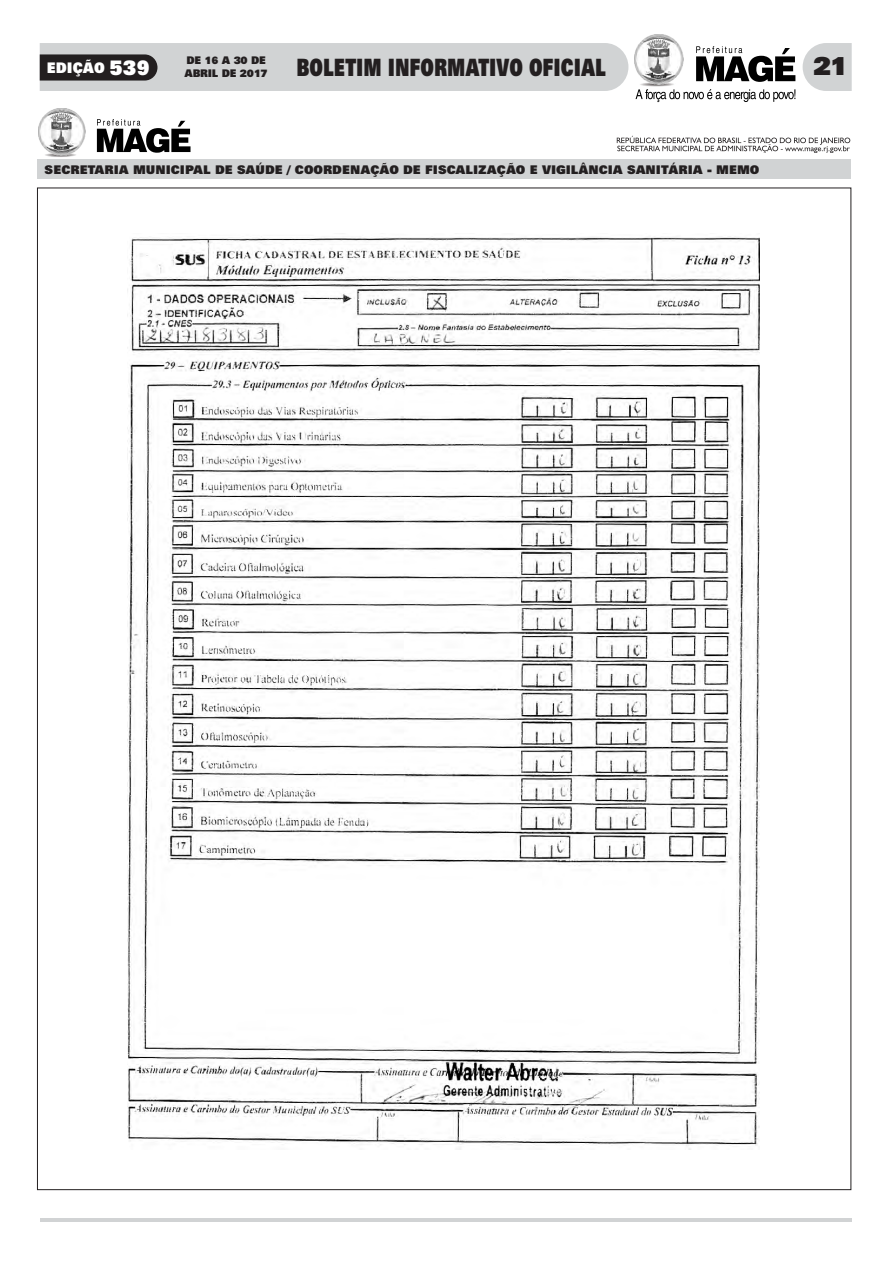
<style>
.page{position:relative;width:893px;height:1263px;background:#fff}
.page>*{position:absolute;margin:0;border:0;box-sizing:border-box;transform-origin:0 0}
.t1{font:900 25.65px "Zurich BT";color:#231f20}
.t2{font:900 24px "Zurich BT";color:#231f20;scale:.71 1}
.t3{font:900 14.7px "Zurich BT";color:#fff;scale:.92 1}
.t4{font:900 12px "Zurich BT";color:#231f20}
.t5{font:900 10.5px "Zurich BT";letter-spacing:-.02em;color:#231f20;scale:.96 1}
.s1{font-size:20.7px}
</style>
<div class="page">
<svg style="left:803px;top:43px;width:49px;height:48px;background:#d5d7d8"></svg>
<img style="left:642px;top:85px;width:30px;height:2px">
<svg style="left:635px;top:89px;width:160px;height:13px"></svg>
<svg style="left:696px;top:46px;width:99px;height:36px"></svg>
<img style="left:634px;top:35px;width:50px;height:50px">
<hr style="left:40px;top:1218px;width:812px;height:4px;background:#d1d3d4">
<img style="left:45px;top:155px;width:31px;height:2px">
<svg style="left:97px;top:119px;width:93px;height:34px"></svg>
<img style="left:38px;top:108px;width:47px;height:47px">
<div style="left:37px;top:159px;width:814px;height:20px;background:#d1d3d4"></div>
<svg style="left:617px;top:136px;width:233px;height:17px"></svg>
<img style="left:127px;top:236px;width:633px;height:913px">
<svg style="left:40px;top:43px;width:588px;height:48px;background:#bebfc0"></svg>
<p class="t5" style="left:186px;top:56px;width:84px">DE 16 A 30 DE</p>
<p class="t3" style="left:47px;top:62px;width:113px">EDIÇÃO <span class="s1">539</span></p>
<p class="t5" style="left:185px;top:69px;width:88px">ABRIL DE 2017</p>
<h2 class="t2" style="left:296px;top:58px;width:437px">BOLETIM INFORMATIVO OFICIAL</h2>
<h1 class="t1" style="left:813px;top:55px;width:36px">21</h1>
<p class="t4" style="left:45px;top:164px;width:716px">SECRETARIA MUNICIPAL DE SAÚDE / COORDENAÇÃO DE FISCALIZAÇÃO E VIGILÂNCIA SANITÁRIA - MEMO</p>
</div>
